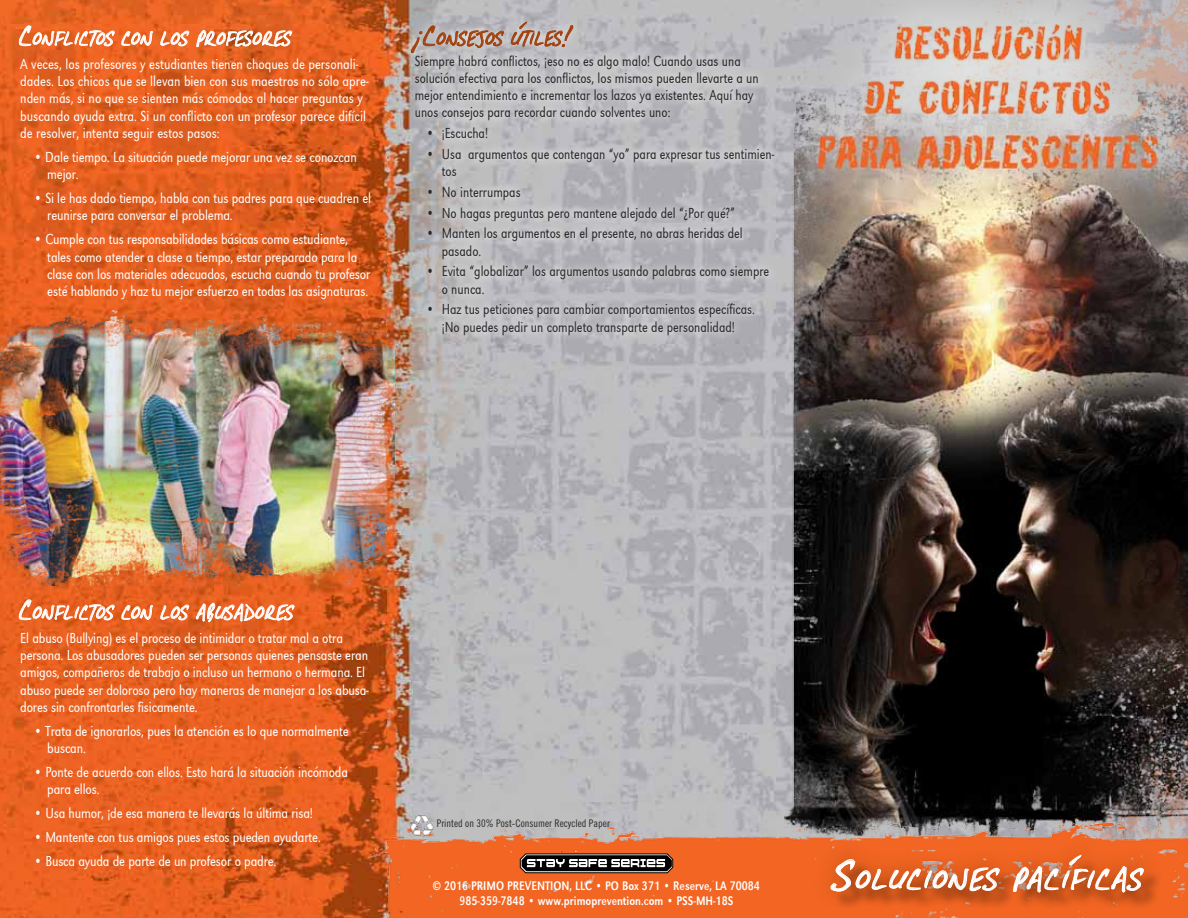
<style>
.page{position:relative;width:1188px;height:918px;background:#fff}
.page>*{position:absolute;margin:0;border:0;box-sizing:border-box;transform-origin:0 0}
.t1{font:26.25px "Dirty Darren";letter-spacing:.055em;color:#fff;scale:1.05 1}
.t2{font:17.85px "Dirty Darren";letter-spacing:.03em;color:#fff;scale:.95 1}
.t3{font:17.85px "Dirty Darren";letter-spacing:.03em;color:#a0410d;scale:.95 1}
.t4{font:300 15px/17.2px "URW Grotesk Ext Nar";letter-spacing:-.01em;color:#fff;scale:.93 1}
.t5{font:300 15px/17.2px "URW Grotesk Ext Nar";color:#292829;scale:.9 1}
.t6{font:12.9px/14.2px "URW Grotesk Ext Nar";color:#fff;text-align:center;scale:.93 1}
.t7{font:10.5px "Trade Gothic Cond Eighteen";color:#292829}
.s1{font-size:25.5px}
.s2{font-size:37.5px}
</style>
<div class="page">
<img style="left:0;top:0;width:785px;height:918px">
<img style="left:785px;top:0;width:403px;height:815px">
<svg style="left:402px;top:13px;width:381px;height:330px;background:#bbb9bc"></svg>
<svg style="left:410px;top:25px;width:94px;height:28px;background:#b7a39a"></svg>
<svg style="left:510px;top:21px;width:64px;height:29px;background:#bba8a1"></svg>
<svg style="left:19px;top:25px;width:96px;height:25px;background:#ec8453"></svg>
<svg style="left:121px;top:31px;width:32px;height:15px"></svg>
<svg style="left:160px;top:30px;width:30px;height:17px"></svg>
<svg style="left:196px;top:30px;width:96px;height:17px;background:#e39772"></svg>
<svg style="left:19px;top:599px;width:96px;height:25px;background:#ea8250"></svg>
<svg style="left:121px;top:605px;width:32px;height:15px"></svg>
<svg style="left:160px;top:604px;width:30px;height:17px"></svg>
<svg style="left:196px;top:603px;width:99px;height:20px;background:#ee9369"></svg>
<img style="left:367px;top:815px;width:821px;height:103px">
<svg style="left:516px;top:844px;width:157px;height:29px;background:#8b5941"></svg>
<img style="left:410px;top:815px;width:23px;height:23px">
<div style="left:812px;top:837px;width:350px;height:74px;background:#a0410d;opacity:.46"></div>
<svg style="left:830px;top:858px;width:171px;height:36px;background:#da7747"></svg>
<svg style="left:1012px;top:854px;width:133px;height:41px;background:#db7746"></svg>
<img style="left:0;top:309px;width:395px;height:276px">
<p class="t2" style="left:20px;top:28px;width:287px"><span class="s1">C</span>ONFLICTOS CON LOS PROFESORES</p>
<p class="t4" style="left:20px;top:55px;width:376px">A veces, los profesores y estudiantes tienen choques de personali&shy;dades. Los chicos que se llevan bien con sus maestros no sólo apre&shy;nden más, si no que se sienten más cómodos al hacer preguntas y buscando ayuda extra. Si un conflicto con un profesor parece difícil de resolver, intenta seguir estos pasos:</p>
<p class="t4" style="left:47px;top:148px;width:334px;text-indent:-14px">• Dale tiempo. La situación puede mejorar una vez se conozcan mejor.</p>
<p class="t4" style="left:47px;top:189px;width:350px;text-indent:-14px">• Si le has dado tiempo, habla con tus padres para que cuadren el reunirse para conversar el problema.</p>
<p class="t4" style="left:47px;top:231px;width:349px;text-indent:-14px">• Cumple con tus responsabilidades básicas como estudiante, tales como atender a clase a tiempo, estar preparado para la clase con los materiales adecuados, escucha cuando tu profesor esté hablando y haz tu mejor esfuerzo en todas las asignaturas.</p>
<p class="t3" style="left:415px;top:28px;width:167px"><span class="s1">¡C</span>ONSEJOS ÚTILES<span class="s1">!</span></p>
<p class="t5" style="left:415px;top:52px;width:384px">Siempre habrá conflictos, ¡eso no es algo malo! Cuando usas una solución efectiva para los conflictos, los mismos pueden llevarte a un mejor entendimiento e incrementar los lazos ya existentes. Aquí hay unos consejos para recordar cuando solventes uno:</p>
<p class="t5" style="left:426px;top:124px;width:70px">• ¡Escucha!</p>
<p class="t5" style="left:442px;top:145px;width:371px;text-indent:-16px">• Usa argumentos que contengan “yo” para expresar tus sentimien&shy;tos</p>
<p class="t5" style="left:426px;top:183px;width:106px">• No interrumpas</p>
<p class="t5" style="left:426px;top:204px;width:345px">• No hagas preguntas pero mantene alejado del “¿Por qué?”</p>
<p class="t5" style="left:442px;top:225px;width:336px;text-indent:-16px">• Manten los argumentos en el presente, no abras heridas del pasado.</p>
<p class="t5" style="left:442px;top:263px;width:365px;text-indent:-16px">• Evita “globalizar” los argumentos usando palabras como siempre o nunca.</p>
<p class="t5" style="left:426px;top:301px;width:367px;text-align:center">• Haz tus peticiones para cambiar comportamientos específicas. ¡No puedes pedir un completo transparte de personalidad!</p>
<p class="t2" style="left:20px;top:602px;width:290px"><span class="s1">C</span>ONFLICTOS CON LOS ABUSADORES</p>
<p class="t4" style="left:20px;top:629px;width:376px">El abuso (Bullying) es el proceso de intimidar o tratar mal a otra persona. Los abusadores pueden ser personas quienes pensaste eran amigos, compañeros de trabajo o incluso un hermano o hermana. El abuso puede ser doloroso pero hay maneras de manejar a los abusa&shy;dores sin confrontarles fisicamente.</p>
<p class="t4" style="left:47px;top:722px;width:326px;text-indent:-14px">• Trata de ignorarlos, pues la atención es lo que normalmente buscan.</p>
<p class="t4" style="left:47px;top:763px;width:325px;text-indent:-14px">• Ponte de acuerdo con ellos. Esto hará la situación incómoda para ellos.</p>
<p class="t4" style="left:34px;top:805px;width:302px">• Usa humor, ¡de esa manera te llevarás la última risa!</p>
<p class="t4" style="left:34px;top:829px;width:310px">• Mantente con tus amigos pues estos pueden ayudarte.</p>
<p class="t4" style="left:34px;top:853px;width:262px">• Busca ayuda de parte de un profesor o padre.</p>
<p class="t7" style="left:437px;top:817px;width:175px">Printed on 30% Post-Consumer Recycled Paper</p>
<p class="t6" style="left:433px;top:879px;width:353px">© 2016 PRIMO PREVENTION, LLC • PO Box 371 • Reserve, LA 70084<br>985-359-7848 • www.primoprevention.com • PSS-MH-18S</p>
<h1 class="t1" style="left:836px;top:864px;width:294px"><span class="s2">S</span>OLUCIONES PACÍFICAS</h1>
</div>
